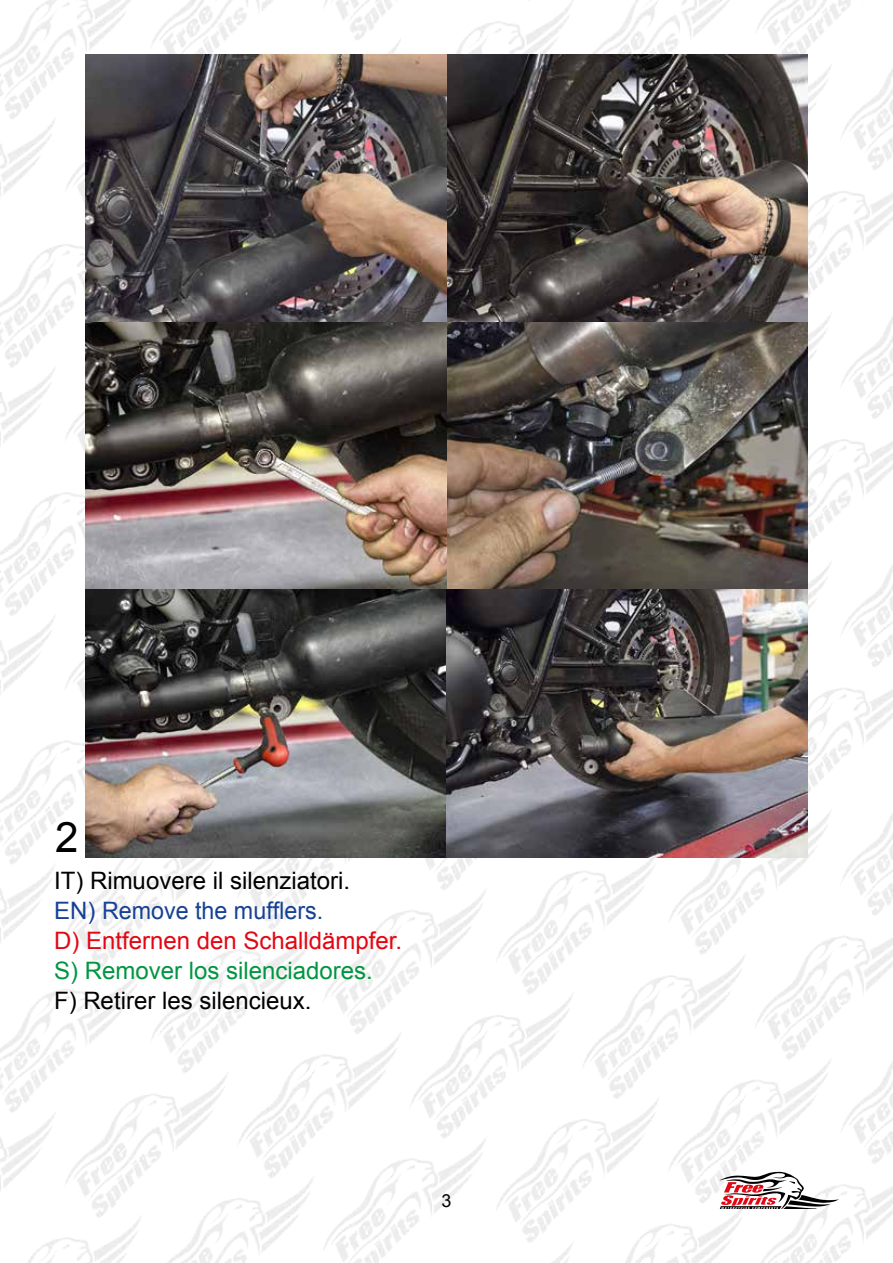
<style>
.page{position:relative;width:893px;height:1263px;background:#fff}
.page>*{position:absolute;margin:0;border:0;box-sizing:border-box;transform-origin:0 0}
.t1{font:42px "Arial";color:#000}
.t2{font:24px "Arial";color:#000}
.t3{font:24px "Arial";color:#e30613}
.t4{font:24px "Arial";color:#009641}
.t5{font:24px "Arial";color:#164194}
.t6{font:18px "Arial";color:#000}
</style>
<div class="page">
<img style="left:0;top:0;width:893px;height:1262px">
<img style="left:85px;top:54px;width:723px;height:804px">
<h1 class="t1" style="left:55px;top:809px;width:25px">2</h1>
<p class="t2" style="left:54px;top:865px;width:298px">IT) Rimuovere il silenziatori.</p>
<p class="t5" style="left:54px;top:895px;width:271px">EN) Remove the mufflers.</p>
<p class="t3" style="left:54px;top:925px;width:350px">D) Entfernen den Schalldämpfer.</p>
<p class="t4" style="left:54px;top:955px;width:320px">S) Remover los silenciadores.</p>
<p class="t2" style="left:54px;top:985px;width:259px">F) Retirer les silencieux.</p>
<p class="t6" style="left:441px;top:1189px;width:12px">3</p>
</div>
